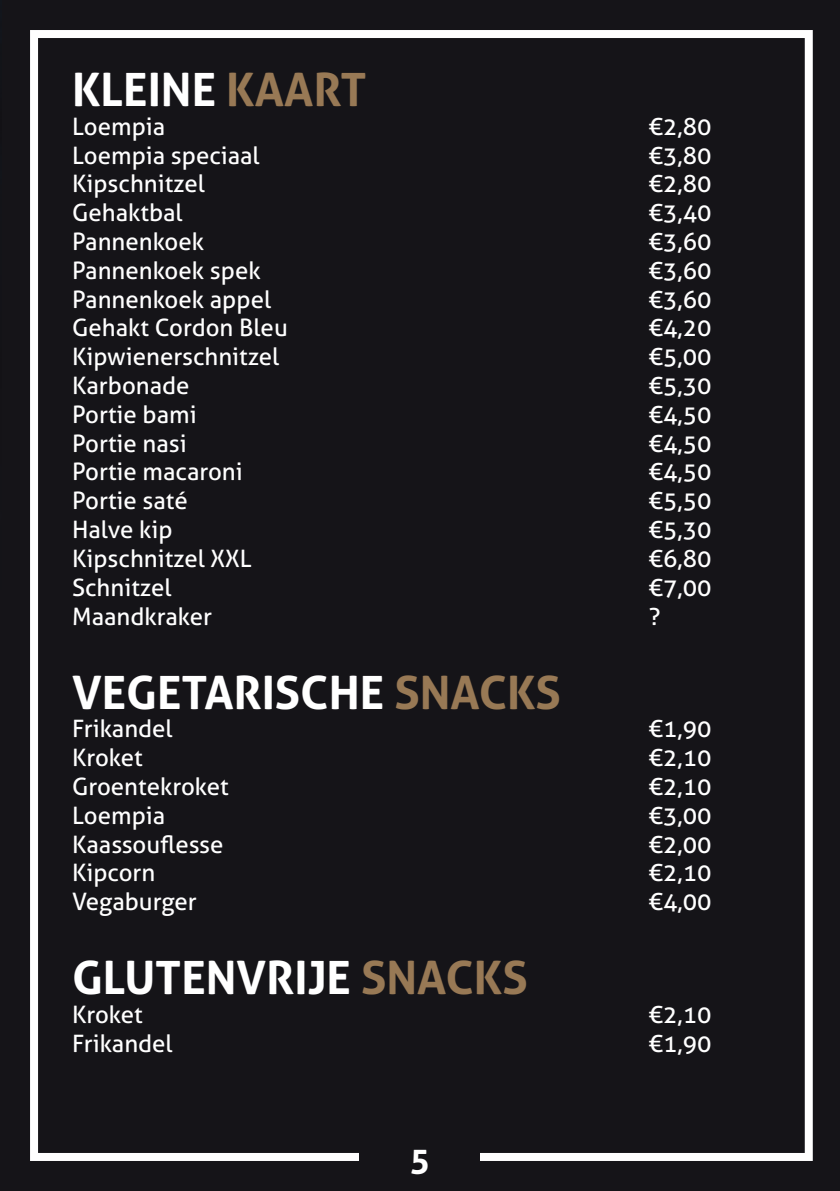
<style>
.page{position:relative;width:840px;height:1191px;background:#fff}
.page>*{position:absolute;margin:0;border:0;box-sizing:border-box;transform-origin:0 0}
.t1{font:700 46px "Aller";color:#fff}
.t2{font:700 34px "Aller";color:#fff}
.t3{font:24px "Aller";color:#fff}
.s1{color:#987955}
</style>
<div class="page">
<div style="left:1px;top:0;width:838px;height:1191px;background:#151418"></div>
<hr style="left:0;top:0;width:1px;height:1191px;background:#151418">
<div style="left:30px;top:30px;width:782px;height:1131px;border:8px solid #fff"></div>
<div style="left:359px;top:1146px;width:121px;height:44px;background:#151418"></div>
<h1 class="t1" style="left:72px;top:61px;width:296px">KLEINE <span class="s1">KAART</span></h1>
<p class="t3" style="left:72px;top:112px;width:95px">Loempia</p>
<p class="t3" style="left:648px;top:112px;width:64px">€2,80</p>
<p class="t3" style="left:72px;top:140px;width:189px">Loempia speciaal</p>
<p class="t3" style="left:648px;top:140px;width:64px">€3,80</p>
<p class="t3" style="left:72px;top:169px;width:134px">Kipschnitzel</p>
<p class="t3" style="left:648px;top:169px;width:64px">€2,80</p>
<p class="t3" style="left:72px;top:198px;width:112px">Gehaktbal</p>
<p class="t3" style="left:648px;top:198px;width:64px">€3,40</p>
<p class="t3" style="left:72px;top:227px;width:133px">Pannenkoek</p>
<p class="t3" style="left:648px;top:227px;width:64px">€3,60</p>
<p class="t3" style="left:72px;top:256px;width:190px">Pannenkoek spek</p>
<p class="t3" style="left:648px;top:256px;width:64px">€3,60</p>
<p class="t3" style="left:72px;top:284px;width:200px">Pannenkoek appel</p>
<p class="t3" style="left:648px;top:284px;width:64px">€3,60</p>
<p class="t3" style="left:72px;top:313px;width:217px">Gehakt Cordon Bleu</p>
<p class="t3" style="left:648px;top:313px;width:64px">€4,20</p>
<p class="t3" style="left:72px;top:342px;width:209px">Kipwienerschnitzel</p>
<p class="t3" style="left:648px;top:342px;width:64px">€5,00</p>
<p class="t3" style="left:72px;top:371px;width:119px">Karbonade</p>
<p class="t3" style="left:648px;top:371px;width:64px">€5,30</p>
<p class="t3" style="left:72px;top:400px;width:126px">Portie bami</p>
<p class="t3" style="left:648px;top:400px;width:64px">€4,50</p>
<p class="t3" style="left:72px;top:428px;width:116px">Portie nasi</p>
<p class="t3" style="left:648px;top:428px;width:64px">€4,50</p>
<p class="t3" style="left:72px;top:457px;width:172px">Portie macaroni</p>
<p class="t3" style="left:648px;top:457px;width:64px">€4,50</p>
<p class="t3" style="left:72px;top:486px;width:117px">Portie saté</p>
<p class="t3" style="left:648px;top:486px;width:64px">€5,50</p>
<p class="t3" style="left:72px;top:515px;width:102px">Halve kip</p>
<p class="t3" style="left:648px;top:515px;width:64px">€5,30</p>
<p class="t3" style="left:72px;top:544px;width:181px">Kipschnitzel XXL</p>
<p class="t3" style="left:648px;top:544px;width:64px">€6,80</p>
<p class="t3" style="left:72px;top:572px;width:101px">Schnitzel</p>
<p class="t3" style="left:648px;top:572px;width:64px">€7,00</p>
<p class="t3" style="left:72px;top:601px;width:141px">Maandkraker</p>
<p class="t3" style="left:648px;top:601px;width:13px">?</p>
<h1 class="t1" style="left:72px;top:664px;width:490px">VEGETARISCHE <span class="s1">SNACKS</span></h1>
<p class="t3" style="left:72px;top:714px;width:102px">Frikandel</p>
<p class="t3" style="left:648px;top:714px;width:64px">€1,90</p>
<p class="t3" style="left:72px;top:743px;width:72px">Kroket</p>
<p class="t3" style="left:648px;top:743px;width:64px">€2,10</p>
<p class="t3" style="left:72px;top:772px;width:158px">Groentekroket</p>
<p class="t3" style="left:648px;top:772px;width:64px">€2,10</p>
<p class="t3" style="left:72px;top:800px;width:95px">Loempia</p>
<p class="t3" style="left:648px;top:800px;width:64px">€3,00</p>
<p class="t3" style="left:72px;top:829px;width:153px">Kaassouflesse</p>
<p class="t3" style="left:648px;top:829px;width:64px">€2,00</p>
<p class="t3" style="left:72px;top:858px;width:85px">Kipcorn</p>
<p class="t3" style="left:648px;top:858px;width:64px">€2,10</p>
<p class="t3" style="left:72px;top:887px;width:126px">Vegaburger</p>
<p class="t3" style="left:648px;top:887px;width:64px">€4,00</p>
<h1 class="t1" style="left:72px;top:949px;width:457px">GLUTENVRIJE <span class="s1">SNACKS</span></h1>
<p class="t3" style="left:72px;top:1000px;width:72px">Kroket</p>
<p class="t3" style="left:648px;top:1000px;width:64px">€2,10</p>
<p class="t3" style="left:72px;top:1028px;width:102px">Frikandel</p>
<p class="t3" style="left:648px;top:1028px;width:64px">€1,90</p>
<h2 class="t2" style="left:409px;top:1138px;width:22px">5</h2>
</div>
